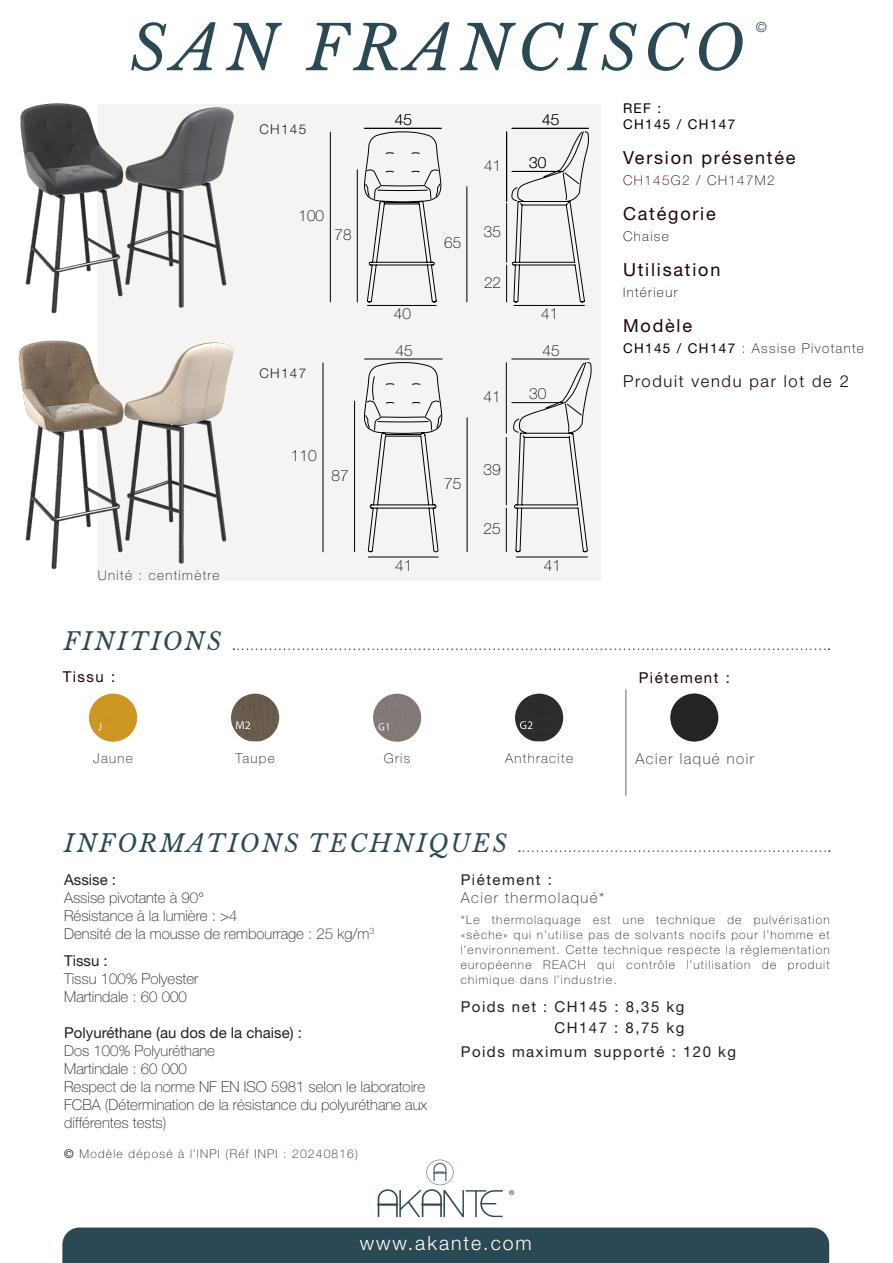
<style>
.page{position:relative;width:893px;height:1263px;background:#fff}
.page>*{position:absolute;margin:0;border:0;box-sizing:border-box;transform-origin:0 0}
.t1{font:italic 61.5px "Libre Baskerville";letter-spacing:.1em;color:#2b4954}
.t2{font:italic 24px "Libre Baskerville";letter-spacing:.1em;color:#2b4954}
.t3{font:300 19.5px "Helvetica Neue LT Std";letter-spacing:.1em;color:#fff}
.t4{font:18px "Helvetica Neue LT Std";letter-spacing:.1em;color:#1f0209}
.t5{font:300 16.5px "Helvetica Neue LT Std";letter-spacing:.1em;color:#1f0209}
.t6{font:100 15.45px "Helvetica Neue LT Std";color:#000}
.t7{font:100 15.3px "Helvetica Neue LT Std";color:#000}
.t8{font:100 15px/18px "Helvetica Neue LT Std";color:#231f20}
.t9{font:15px "Helvetica Neue LT Std";letter-spacing:.1em;color:#231f20}
.t10{font:100 15px "Helvetica Neue LT Std";letter-spacing:.1em;color:#231f20}
.t11{font:15px "Helvetica Neue LT Std";color:#231f20}
.t12{font:15px "Helvetica Neue LT Std";letter-spacing:.1em;color:#1f0209}
.t13{font:300 13.95px "Helvetica Neue LT Std";color:#2b4954}
.t14{font:100 13.5px "Helvetica Neue LT Std";letter-spacing:.1em;color:#1f0209}
.t15{font:100 13.5px "Helvetica Neue LT Std";letter-spacing:.1em;color:#231f20}
.t16{font:13.5px "Helvetica Neue LT Std";letter-spacing:.1em;color:#000001}
.t17{font:300 13.5px "Helvetica Neue LT Std";letter-spacing:.1em;color:#231f20}
.t18{font:100 12px/15px "Helvetica Neue LT Std";letter-spacing:.1em;color:#231f20;text-align:justify}
.s1{font-weight:400;color:#000001}
.s2{font-weight:400}
</style>
<div class="page">
<div style="left:98px;top:104px;width:503px;height:476px;background:#f5f4f3"></div>
<div style="left:62px;top:1227px;width:767px;height:36px;background:#2b4954"></div>
<svg style="left:377px;top:1160px;width:126px;height:57px"></svg>
<svg style="left:509px;top:1190px;width:5px;height:5px"></svg>
<hr style="left:357px;top:170px;width:1px;height:132px;background:#000">
<hr style="left:330px;top:132px;width:1px;height:170px;background:#000">
<svg style="left:364px;top:127px;width:225px;height:163px"></svg>
<hr style="left:323px;top:363px;width:1px;height:189px;background:#000">
<hr style="left:354px;top:401px;width:1px;height:151px;background:#000">
<hr style="left:368px;top:557px;width:70px;height:1px;background:#000">
<hr style="left:516px;top:557px;width:72px;height:1px;background:#000">
<svg style="left:364px;top:290px;width:227px;height:262px"></svg>
<img style="left:20px;top:103px;width:214px;height:210px">
<img style="left:18px;top:313px;width:249px;height:268px">
<hr style="left:625px;top:689px;width:2px;height:107px;background:#9a9c9d">
<div style="left:670px;top:693px;width:48px;height:49px;background:#232424;border-radius:24px"></div>
<svg style="left:233px;top:648px;width:596px;height:2px"></svg>
<div style="left:89px;top:694px;width:48px;height:48px;background:#cd9622;border-radius:23px"></div>
<img style="left:231px;top:694px;width:48px;height:47px">
<img style="left:373px;top:694px;width:48px;height:48px;border-radius:23px">
<img style="left:515px;top:694px;width:48px;height:47px">
<svg style="left:519px;top:850px;width:311px;height:2px"></svg>
<p class="t1" style="left:130px;top:11px;width:616px">SAN FRANCISCO</p>
<p class="t17" style="left:259px;top:121px;width:48px">CH145</p>
<p class="t7" style="left:395px;top:111px;width:19px">45</p>
<p class="t7" style="left:542px;top:111px;width:19px">45</p>
<p class="t16" style="left:623px;top:100px;width:40px">REF :</p>
<p class="t16" style="left:623px;top:117px;width:114px">CH145 / CH147</p>
<p class="t13" style="left:756px;top:19px;width:13px">©</p>
<p class="t15" style="left:98px;top:568px;width:123px">Unité : centimètre</p>
<p class="t2" style="left:64px;top:627px;width:159px">FINITIONS</p>
<p class="t7" style="left:299px;top:207px;width:27px">100</p>
<p class="t7" style="left:335px;top:226px;width:19px">78</p>
<p class="t17" style="left:259px;top:365px;width:48px">CH147</p>
<p class="t7" style="left:394px;top:305px;width:19px">40</p>
<p class="t7" style="left:444px;top:234px;width:19px">65</p>
<p class="t7" style="left:484px;top:157px;width:19px">41</p>
<p class="t7" style="left:529px;top:154px;width:19px">30</p>
<p class="t7" style="left:484px;top:223px;width:19px">35</p>
<p class="t7" style="left:484px;top:273px;width:19px">22</p>
<p class="t7" style="left:541px;top:305px;width:19px">41</p>
<p class="t6" style="left:395px;top:341px;width:19px">45</p>
<p class="t6" style="left:542px;top:341px;width:19px">45</p>
<p class="t6" style="left:484px;top:388px;width:19px">41</p>
<p class="t6" style="left:529px;top:385px;width:19px">30</p>
<p class="t6" style="left:291px;top:447px;width:27px">110</p>
<p class="t6" style="left:332px;top:466px;width:19px">87</p>
<p class="t6" style="left:483px;top:461px;width:19px">39</p>
<p class="t6" style="left:444px;top:474px;width:19px">75</p>
<p class="t6" style="left:483px;top:520px;width:19px">25</p>
<p class="t6" style="left:395px;top:557px;width:19px">41</p>
<p class="t6" style="left:544px;top:557px;width:19px">41</p>
<p class="t4" style="left:623px;top:147px;width:174px">Version présentée</p>
<p class="t14" style="left:623px;top:173px;width:153px">CH145G2 / CH147M2</p>
<p class="t4" style="left:623px;top:203px;width:94px">Catégorie</p>
<p class="t14" style="left:623px;top:229px;width:47px">Chaise</p>
<p class="t4" style="left:623px;top:259px;width:99px">Utilisation</p>
<p class="t14" style="left:623px;top:285px;width:56px">Intérieur</p>
<p class="t4" style="left:623px;top:315px;width:71px">Modèle</p>
<p class="t14" style="left:623px;top:341px;width:242px"><span class="s1">CH145 / CH147</span> : Assise Pivotante</p>
<p class="t5" style="left:623px;top:371px;width:227px">Produit vendu par lot de 2</p>
<p class="t12" style="left:63px;top:668px;width:54px">Tissu :</p>
<p class="t12" style="left:639px;top:669px;width:93px">Piétement :</p>
<p class="t15" style="left:93px;top:750px;width:41px">Jaune</p>
<p class="t15" style="left:235px;top:750px;width:41px">Taupe</p>
<p class="t15" style="left:384px;top:750px;width:28px">Gris</p>
<p class="t15" style="left:505px;top:750px;width:69px">Anthracite</p>
<p class="t2" style="left:64px;top:829px;width:444px">INFORMATIONS TECHNIQUES</p>
<p class="t10" style="left:635px;top:750px;width:120px">Acier laqué noir</p>
<p class="t9" style="left:64px;top:870px;width:53px">Assise :</p>
<p class="t8" style="left:64px;top:888px;width:141px">Assise pivotante à 90°</p>
<p class="t8" style="left:64px;top:906px;width:175px">Résistance à la lumière : &gt;4</p>
<p class="t8" style="left:64px;top:924px;width:312px">Densité de la mousse de rembourrage : 25 kg/m<sup>3</sup></p>
<p class="t9" style="left:64px;top:951px;width:45px">Tissu :</p>
<p class="t8" style="left:64px;top:969px;width:136px">Tissu 100% Polyester</p>
<p class="t8" style="left:64px;top:987px;width:124px">Martindale : 60 000</p>
<p class="t11" style="left:64px;top:1023px;width:239px">Polyuréthane (au dos de la chaise) :</p>
<p class="t8" style="left:64px;top:1041px;width:152px">Dos 100% Polyuréthane</p>
<p class="t8" style="left:64px;top:1059px;width:124px">Martindale : 60 000</p>
<p class="t8" style="left:64px;top:1077px;width:364px">Respect de la norme NF EN ISO 5981 selon le laboratoire<br>FCBA (Détermination de la résistance du polyuréthane aux différentes tests)</p>
<p class="t18" style="left:64px;top:1146px;width:295px"><span class="s2">©</span> Modèle déposé à l’INPI (Réf INPI : 20240816)</p>
<p class="t9" style="left:461px;top:870px;width:93px">Piétement :</p>
<p class="t10" style="left:461px;top:889px;width:145px">Acier thermolaqué*</p>
<p class="t18" style="left:461px;top:913px;width:370px">*Le thermolaquage est une technique de pulvérisation «sèche» qui n’utilise pas de solvants nocifs pour l’homme et l’environnement. Cette technique respecte la réglementation européenne REACH qui contrôle l’utilisation de produit chimique dans l’industrie.</p>
<p class="t9" style="left:461px;top:997px;width:225px">Poids net : CH145 : 8,35 kg</p>
<p class="t9" style="left:554px;top:1018px;width:131px">CH147 : 8,75 kg</p>
<p class="t9" style="left:461px;top:1043px;width:277px">Poids maximum supporté : 120 kg</p>
<p class="t3" style="left:360px;top:1231px;width:174px">www.akante.com</p>
</div>
